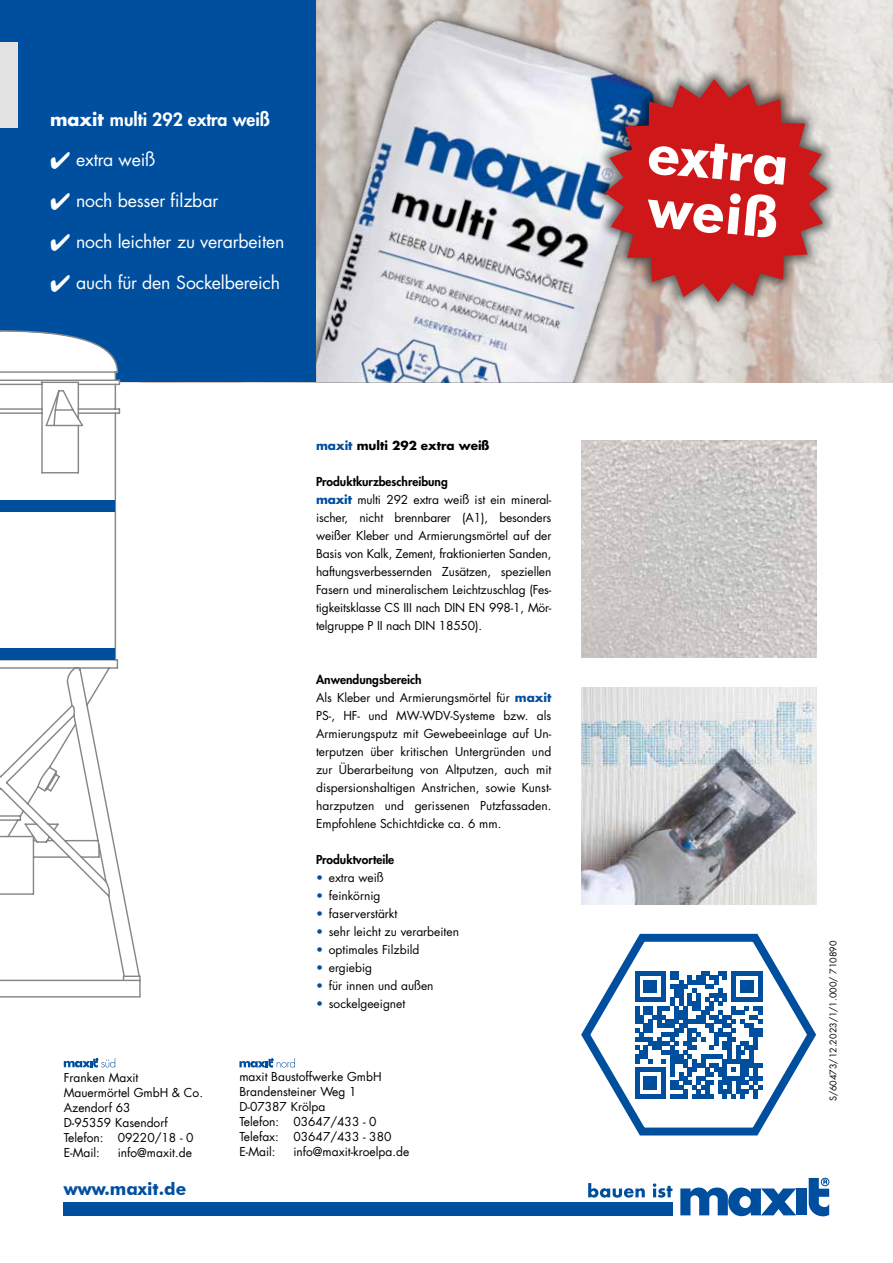
<style>
.page{position:relative;width:893px;height:1263px;background:#fff}
.page>*{position:absolute;margin:0;border:0;box-sizing:border-box;transform-origin:0 0}
.t1{font:700 54.9px/53.6px "Futura BT";color:#fff}
.t2{font:17.7px "Futura LT Pro";letter-spacing:-.01em;color:#fff}
.t3{font:800 17.7px "Futura LT Pro";color:#fff}
.t4{font:700 17.4px "Futura BT";color:#004f9f}
.t5{font:12px/18px "Futura LT Pro";color:#000}
.t6{font:12px/15px "Futura LT";color:#000}
.t7{font:700 12px "Futura LT Pro";color:#000}
.t8{font:800 12px "Futura LT Pro";color:#000}
.t9{font:9px "Futura LT";color:#000}
.s1{font-weight:700}
.s2{color:#004f9f}
.s3{font-weight:800}
.s4{font-weight:700;color:#004f9f}
.s5{font-family:"Futura LT";color:#004f9f}
</style>
<div class="page">
<svg style="left:588px;top:1183px;width:84px;height:14px"></svg>
<div style="left:64px;top:1202px;width:608px;height:13px;background:#004f9f"></div>
<svg style="left:809px;top:1178px;width:20px;height:38px"></svg>
<div style="left:796px;top:1188px;width:10px;height:27px;background:#004f9f"></div>
<svg style="left:680px;top:1187px;width:116px;height:29px"></svg>
<img style="left:141px;top:0;width:752px;height:383px">
<img style="left:316px;top:0;width:434px;height:383px">
<div style="left:0;top:0;width:315px;height:382px;background:#004f9f"></div>
<div style="left:0;top:43px;width:17px;height:85px;background:#e3e3e3"></div>
<svg style="left:239px;top:1058px;width:56px;height:9px"></svg>
<svg style="left:64px;top:1058px;width:51px;height:9px"></svg>
<img style="left:581px;top:440px;width:235px;height:217px">
<img style="left:581px;top:688px;width:235px;height:216px">
<svg style="left:581px;top:933px;width:236px;height:203px"></svg>
<svg style="left:635px;top:971px;width:127px;height:127px"></svg>
<svg style="left:0;top:330px;width:141px;height:94px"></svg>
<svg style="left:0;top:424px;width:141px;height:574px"></svg>
<div style="left:0;top:500px;width:115px;height:12px;background:#004f9f"></div>
<div style="left:0;top:649px;width:115px;height:11px;background:#004f9f"></div>
<svg style="left:577px;top:51px;width:278px;height:279px;background:#cdcbcc"></svg>
<svg style="left:605px;top:79px;width:223px;height:223px;background:#be4649"></svg>
<h2 class="t3" style="left:50px;top:106px;width:221px"><span class="s1">maxit</span> multi 292 extra weiß</h2>
<h2 class="t2" style="left:50px;top:147px;width:107px">✔ extra weiß</h2>
<h2 class="t2" style="left:50px;top:188px;width:170px">✔ noch besser filzbar</h2>
<h2 class="t2" style="left:50px;top:229px;width:236px">✔ noch leichter zu verarbeiten</h2>
<h2 class="t2" style="left:50px;top:270px;width:232px">✔ auch für den Sockelbereich</h2>
<p class="t7" style="left:316px;top:436px;width:175px"><span class="s2">maxit</span> multi 292 extra weiß</p>
<p class="t5" style="left:316px;top:472px;width:237px"><span class="s3">Produktkurzbeschreibung<br></span><span class="s4">maxit</span> multi 292 extra weiß ist ein mineral&shy;ischer, nicht brennbarer (A1), besonders weißer Kleber und Armierungsmörtel auf der Basis von Kalk, Zement, fraktionierten Sanden, haftungsverbessernden Zusätzen, speziellen Fasern und mineralischem Leichtzuschlag (Fes&shy;tigkeitsklasse CS III nach DIN EN 998-1, Mör&shy;telgruppe P II nach DIN 18550).</p>
<p class="t5" style="left:316px;top:670px;width:237px"><span class="s3">Anwendungsbereich<br></span>Als Kleber und Armierungsmörtel für <span class="s4">maxit </span>PS-, HF- und MW-WDV-Systeme bzw. als Armierungsputz mit Gewebeeinlage auf Un&shy;terputzen über kritischen Untergründen und zur Überarbeitung von Altputzen, auch mit dispersionshaltigen Anstrichen, sowie Kunst&shy;harzputzen und gerissenen Putzfassaden.<br>Empfohlene Schichtdicke ca. 6 mm.</p>
<p class="t8" style="left:316px;top:850px;width:80px">Produktvorteile</p>
<p class="t5" style="left:316px;top:868px;width:69px"><span class="s5">•</span> extra weiß</p>
<p class="t5" style="left:316px;top:886px;width:66px"><span class="s5">•</span> feinkörnig</p>
<p class="t5" style="left:316px;top:904px;width:83px"><span class="s5">•</span> faserverstärkt</p>
<p class="t5" style="left:316px;top:922px;width:144px"><span class="s5">•</span> sehr leicht zu verarbeiten</p>
<p class="t5" style="left:316px;top:940px;width:105px"><span class="s5">•</span> optimales Filzbild</p>
<p class="t5" style="left:316px;top:958px;width:58px"><span class="s5">•</span> ergiebig</p>
<p class="t5" style="left:316px;top:976px;width:119px"><span class="s5">•</span> für innen und außen</p>
<p class="t5" style="left:316px;top:994px;width:91px"><span class="s5">•</span> sockelgeeignet</p>
<p class="t6" style="left:64px;top:1070px;width:141px">Franken Maxit<br>Mauermörtel GmbH &amp; Co.<br>Azendorf 63<br>D-95359 Kasendorf<br>Telefon: 09220/18 - 0<br>E-Mail:</p>
<p class="t6" style="left:118px;top:1145px;width:76px">info@maxit.de</p>
<h3 class="t4" style="left:64px;top:1178px;width:124px">www.maxit.de</h3>
<p class="t6" style="left:239px;top:1069px;width:154px">maxit Baustoffwerke GmbH<br>Brandensteiner Weg 1<br>D-07387 Krölpa<br>Telefon: 03647/433 - 0<br>Telefax: 03647/433 - 380<br>E-Mail:</p>
<p class="t6" style="left:293px;top:1144px;width:117px">info@maxit-kroelpa.de</p>
<h1 class="t1" style="left:650px;top:126px;width:143px;rotate:5deg">extra weiß</h1>
<p class="t9" style="left:828px;top:1101px;width:162px;rotate:-90deg">S/60473/12.2023/1/1.000/ 710890</p>
</div>
